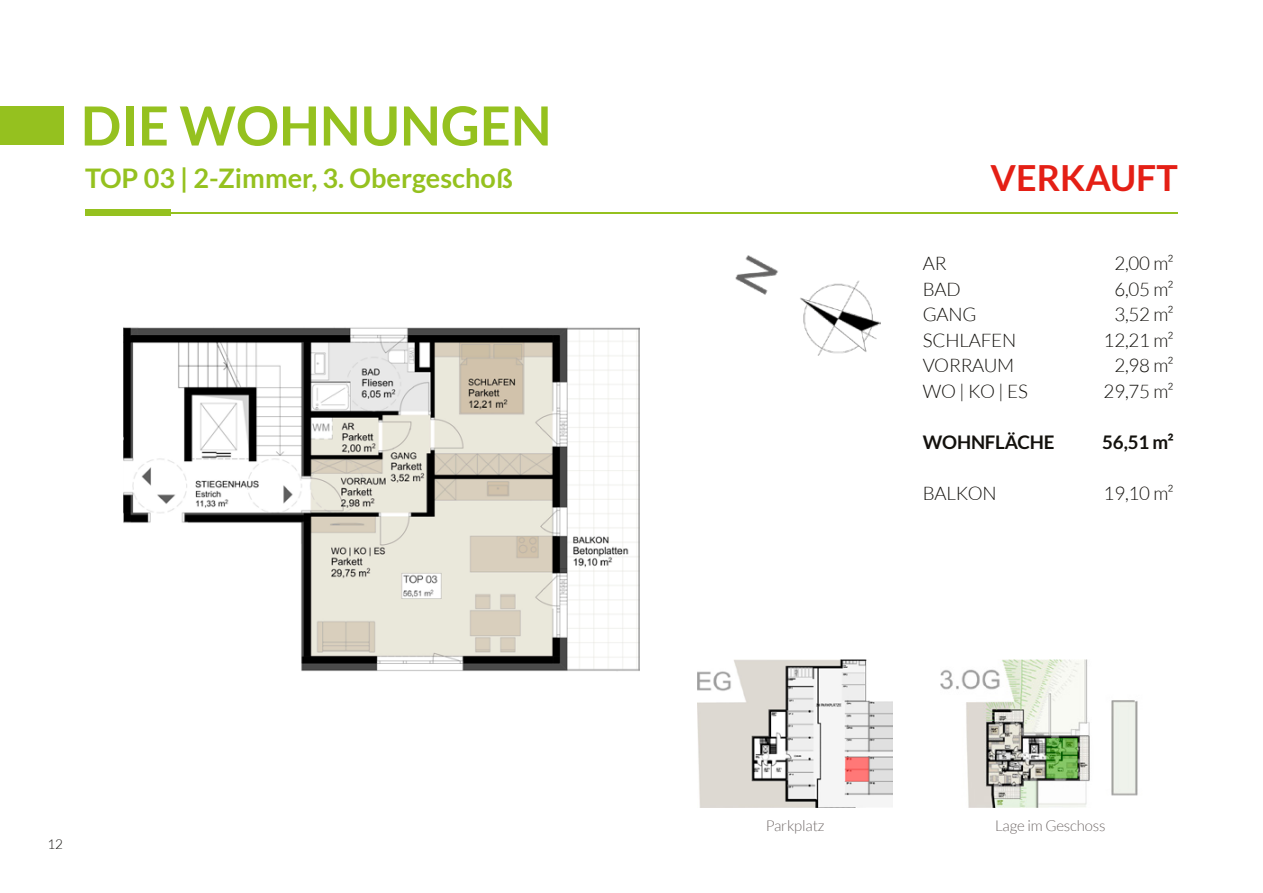
<style>
.page{position:relative;width:1263px;height:893px;background:#fff}
.page>*{position:absolute;margin:0;border:0;box-sizing:border-box;transform-origin:0 0}
.t1{font:700 54px "Lato";color:#95c11f}
.t2{font:700 36px "Lato";color:#e41f15}
.t3{font:700 27px "Lato";color:#95c11f}
.t4{font:300 18.75px "Lato";letter-spacing:-.01em;color:#13110d}
.t5{font:700 18.75px "Lato";letter-spacing:-.01em;color:#13110d}
.t6{font:300 15px "Lato";letter-spacing:-.01em;color:#736c6b}
.t7{font:300 13.5px "Lato";color:#13110d}
</style>
<div class="page">
<div style="left:0;top:106px;width:64px;height:39px;background:#95c11f"></div>
<div style="left:85px;top:209px;width:85px;height:7px;background:#95c11f"></div>
<hr style="left:85px;top:212px;width:1093px;height:1px;background:#95c11f">
<img style="left:124px;top:327px;width:516px;height:345px">
<img style="left:698px;top:659px;width:195px;height:149px">
<img style="left:940px;top:659px;width:198px;height:149px">
<img style="left:735px;top:255px;width:145px;height:101px">
<h1 class="t1" style="left:81px;top:95px;width:472px">DIE WOHNUNGEN</h1>
<h3 class="t3" style="left:85px;top:162px;width:429px">TOP 03 | 2-Zimmer, 3. Obergeschoß</h3>
<p class="t7" style="left:47px;top:836px;width:17px">12</p>
<h2 class="t2" style="left:990px;top:157px;width:189px">VERKAUFT</h2>
<p class="t4" style="left:923px;top:253px;width:25px">AR</p>
<p class="t4" style="left:1114px;top:253px;width:61px">2,00 m²</p>
<p class="t4" style="left:923px;top:279px;width:39px">BAD</p>
<p class="t4" style="left:1114px;top:279px;width:61px">6,05 m²</p>
<p class="t4" style="left:923px;top:304px;width:55px">GANG</p>
<p class="t4" style="left:1114px;top:304px;width:61px">3,52 m²</p>
<p class="t4" style="left:923px;top:330px;width:95px">SCHLAFEN</p>
<p class="t4" style="left:1104px;top:330px;width:72px">12,21 m²</p>
<p class="t4" style="left:923px;top:355px;width:93px">VORRAUM</p>
<p class="t4" style="left:1114px;top:355px;width:61px">2,98 m²</p>
<p class="t4" style="left:923px;top:381px;width:107px">WO | KO | ES</p>
<p class="t4" style="left:1104px;top:381px;width:72px">29,75 m²</p>
<p class="t5" style="left:923px;top:431px;width:133px">WOHNFLÄCHE</p>
<p class="t5" style="left:1102px;top:431px;width:73px">56,51 m²</p>
<p class="t4" style="left:923px;top:483px;width:75px">BALKON</p>
<p class="t4" style="left:1104px;top:483px;width:72px">19,10 m²</p>
<p class="t6" style="left:766px;top:817px;width:60px">Parkplatz</p>
<p class="t6" style="left:995px;top:817px;width:112px">Lage im Geschoss</p>
</div>
